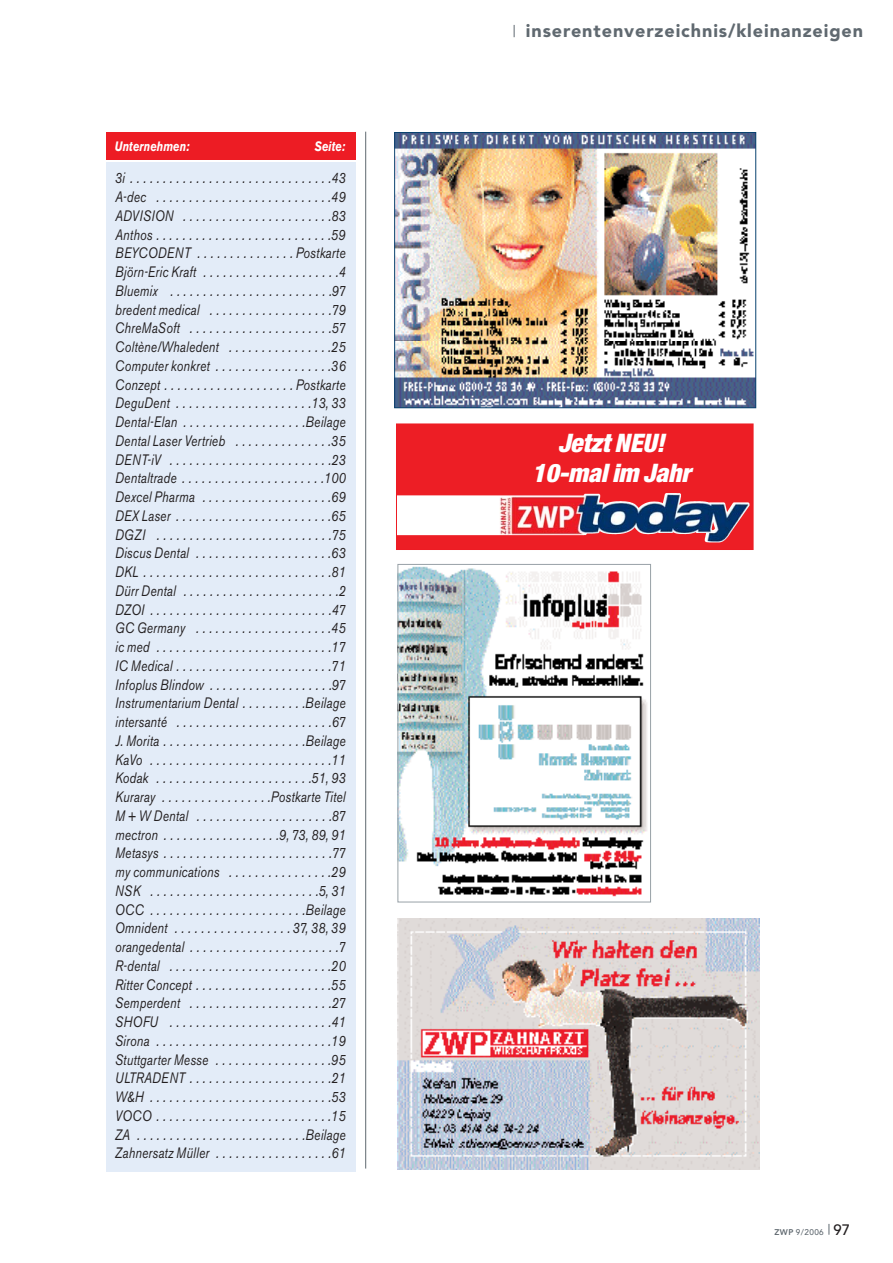
<style>
.page{position:relative;width:893px;height:1263px;background:#fff}
.page>*{position:absolute;margin:0;border:0;box-sizing:border-box;transform-origin:0 0}
.t1{font:italic 900 condensed 25.5px/30.6px "Helvetica Neue";color:#fff;text-align:center}
.t2{font:900 18px "Avenir";letter-spacing:.05em;color:#606970}
.t3{font:italic 15px/18.8px "Akzidenz Grotesk BE";letter-spacing:.015em;color:#231f20;text-align:justify;scale:.8 1}
.t4{font:italic 700 13.5px "Akzidenz Grotesk BE";color:#fff;scale:.8 1}
.t5{font:500 8.25px "Avenir";color:#606970}
.s1{font-weight:800}
.s2{font-size:15px;color:#231f20}
</style>
<div class="page">
<div style="left:106px;top:162px;width:250px;height:1009px;background:#e3ecf8"></div>
<svg style="left:514px;top:25px;width:1px;height:12px"></svg>
<img style="left:396px;top:134px;width:358px;height:272px">
<div style="left:394px;top:132px;width:362px;height:276px;border:1px solid #0a4370"></div>
<div style="left:106px;top:132px;width:249px;height:27px;background:#ed1c24"></div>
<div style="left:396px;top:424px;width:357px;height:125px;background:#ed1e25"></div>
<img style="left:398px;top:494px;width:308px;height:41px">
<div style="left:396px;top:424px;width:357px;height:126px;border:1px solid #ed1c24"></div>
<hr style="left:365px;top:132px;width:1px;height:1036px;background:#606970">
<img style="left:398px;top:918px;width:362px;height:252px">
<img style="left:400px;top:566px;width:247px;height:331px">
<div style="left:398px;top:564px;width:253px;height:338px;border:1px solid #98a1a7"></div>
<p class="t4" style="left:115px;top:141px;width:95px">Unternehmen:</p>
<p class="t4" style="left:315px;top:141px;width:39px">Seite:</p>
<p class="t3" style="left:115px;top:170px;width:290px">3i . . . . . . . . . . . . . . . . . . . . . . . . . . . . . . .43<br>A-dec . . . . . . . . . . . . . . . . . . . . . . . . . . .49<br>ADVISION . . . . . . . . . . . . . . . . . . . . . . .83<br>Anthos . . . . . . . . . . . . . . . . . . . . . . . . . . .59<br>BEYCODENT . . . . . . . . . . . . . . . Postkarte Björn-Eric Kraft . . . . . . . . . . . . . . . . . . . . .4<br>Bluemix . . . . . . . . . . . . . . . . . . . . . . . . .97 bredent medical . . . . . . . . . . . . . . . . . . .79<br>ChreMaSoft . . . . . . . . . . . . . . . . . . . . . .57<br>Coltène/Whaledent . . . . . . . . . . . . . . . .25<br>Computer konkret . . . . . . . . . . . . . . . . . .36<br>Conzept . . . . . . . . . . . . . . . . . . . . Postkarte DeguDent . . . . . . . . . . . . . . . . . . . . .13, 33<br>Dental-Elan . . . . . . . . . . . . . . . . . . .Beilage Dental Laser Vertrieb . . . . . . . . . . . . . . .35<br>DENT-iV . . . . . . . . . . . . . . . . . . . . . . . . .23<br>Dentaltrade . . . . . . . . . . . . . . . . . . . . . .100<br>Dexcel Pharma . . . . . . . . . . . . . . . . . . . .69<br>DEX Laser . . . . . . . . . . . . . . . . . . . . . . . .65<br>DGZI . . . . . . . . . . . . . . . . . . . . . . . . . . .75<br>Discus Dental . . . . . . . . . . . . . . . . . . . . .63<br>DKL . . . . . . . . . . . . . . . . . . . . . . . . . . . . .81<br>Dürr Dental . . . . . . . . . . . . . . . . . . . . . . . .2<br>DZOI . . . . . . . . . . . . . . . . . . . . . . . . . . . .47<br>GC Germany . . . . . . . . . . . . . . . . . . . . .45 ic med . . . . . . . . . . . . . . . . . . . . . . . . . . .17<br>IC Medical . . . . . . . . . . . . . . . . . . . . . . . .71<br>Infoplus Blindow . . . . . . . . . . . . . . . . . . .97<br>Instrumentarium Dental . . . . . . . . . .Beilage intersanté . . . . . . . . . . . . . . . . . . . . . . . .67<br>J. Morita . . . . . . . . . . . . . . . . . . . . . .Beilage KaVo . . . . . . . . . . . . . . . . . . . . . . . . . . . .11<br>Kodak . . . . . . . . . . . . . . . . . . . . . . . .51, 93<br>Kuraray . . . . . . . . . . . . . . . . .Postkarte Titel M + W Dental . . . . . . . . . . . . . . . . . . . . .87 mectron . . . . . . . . . . . . . . . . . .9, 73, 89, 91<br>Metasys . . . . . . . . . . . . . . . . . . . . . . . . . .77 my communications . . . . . . . . . . . . . . . .29<br>NSK . . . . . . . . . . . . . . . . . . . . . . . . . .5, 31<br>OCC . . . . . . . . . . . . . . . . . . . . . . . .Beilage Omnident . . . . . . . . . . . . . . . . . . 37, 38, 39 orangedental . . . . . . . . . . . . . . . . . . . . . . .7<br>R-dental . . . . . . . . . . . . . . . . . . . . . . . . .20<br>Ritter Concept . . . . . . . . . . . . . . . . . . . . .55<br>Semperdent . . . . . . . . . . . . . . . . . . . . . .27<br>SHOFU . . . . . . . . . . . . . . . . . . . . . . . . .41<br>Sirona . . . . . . . . . . . . . . . . . . . . . . . . . . .19<br>Stuttgarter Messe . . . . . . . . . . . . . . . . . .95<br>ULTRADENT . . . . . . . . . . . . . . . . . . . . . .21<br>W&amp;H . . . . . . . . . . . . . . . . . . . . . . . . . . . .53<br>VOCO . . . . . . . . . . . . . . . . . . . . . . . . . . .15<br>ZA . . . . . . . . . . . . . . . . . . . . . . . . . .Beilage Zahnersatz Müller . . . . . . . . . . . . . . . . . .61</p>
<p class="t2" style="left:526px;top:24px;width:339px">inserentenverzeichnis/kleinanzeigen</p>
<h1 class="t1" style="left:532px;top:430px;width:164px">Jetzt NEU!<br>10-malim Jahr</h1>
<p class="t5" style="left:774px;top:1228px;width:77px"><span class="s1">ZWP</span> 9/2006 <span class="s2">97</span></p>
</div>
